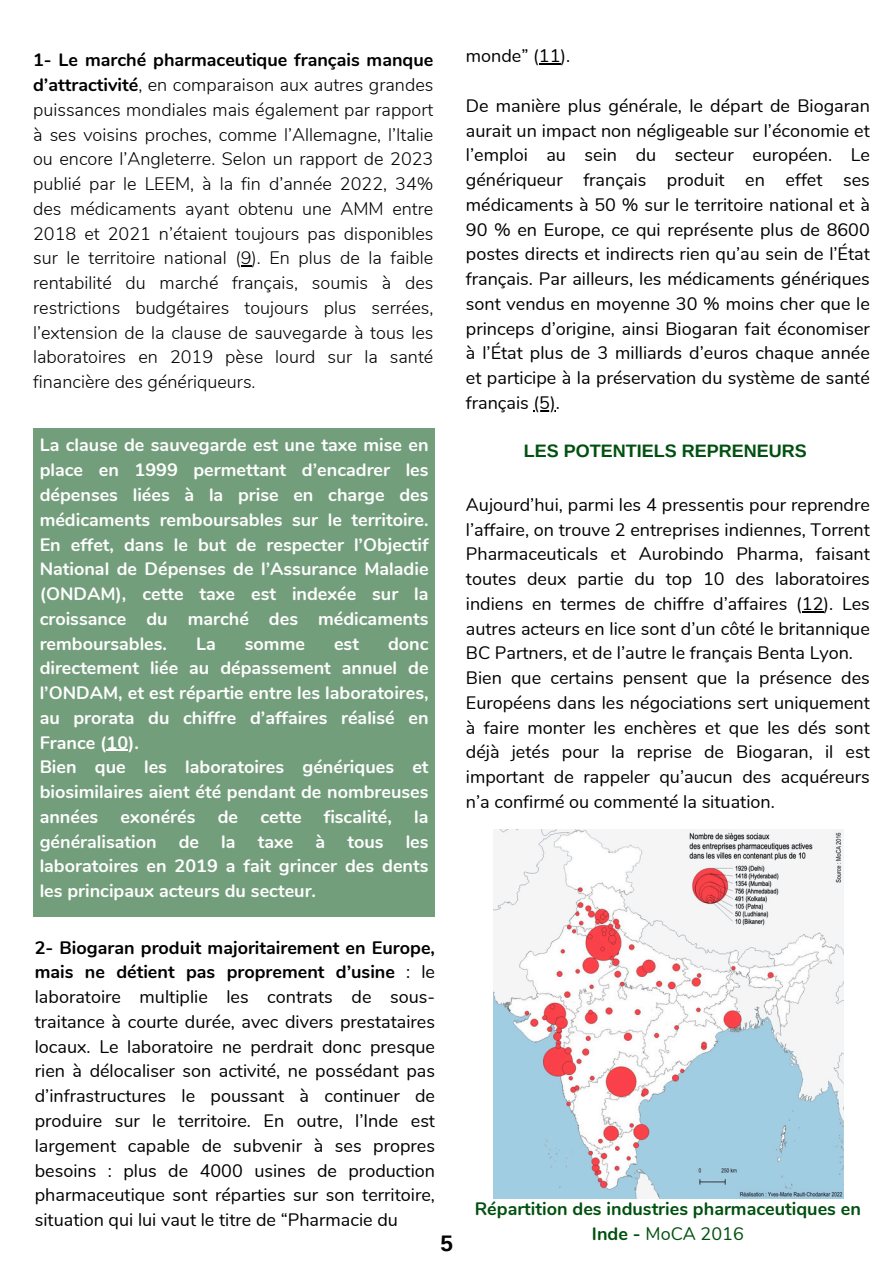
<style>
.page{position:relative;width:894px;height:1264px;background:#fff}
.page>*{position:absolute;margin:0;border:0;box-sizing:border-box;transform-origin:0 0}
.t1{font:700 22.5px "Arimo";color:#030303}
.t2{font:18px/24.8px "Nunito";color:#000;text-align:justify}
.t3{font:700 18px/24.8px "Nunito";color:#fefefe;text-align:justify}
.t4{font:300 18px/24.8px "Nunito";color:#000;text-align:justify}
.t5{font:700 18px/24.8px "Nunito";color:#00500f;text-align:center}
.t6{font:700 18px "Arimo";color:#00500f}
.s1{font-weight:700}
.s2{font-weight:400}
</style>
<div class="page">
<div style="left:33px;top:428px;width:402px;height:488px;background:#739e7b"></div>
<img style="left:493px;top:830px;width:349px;height:367px">
<svg style="left:241px;top:265px;width:10px;height:2px"></svg>
<svg style="left:107px;top:749px;width:21px;height:1px"></svg>
<svg style="left:539px;top:63px;width:21px;height:1px"></svg>
<svg style="left:533px;top:410px;width:22px;height:1px"></svg>
<svg style="left:802px;top:611px;width:21px;height:1px"></svg>
<h2 class="t4" style="left:33px;top:48px;width:401px"><span class="s1">1- Le marché pharmaceutique français manque d’attractivité</span>, en comparaison aux autres grandes puissances mondiales mais également par rapport à ses voisins proches, comme l’Allemagne, l’Italie ou encore l’Angleterre. Selon un rapport de 2023 publié par le LEEM, à la fin d’année 2022, 34% des médicaments ayant obtenu une AMM entre 2018 et 2021 n’étaient toujours pas disponibles sur le territoire national (9). En plus de la faible rentabilité du marché français, soumis à des restrictions budgétaires toujours plus serrées, l’extension de la clause de sauvegarde à tous les laboratoires en 2019 pèse lourd sur la santé financière des génériqueurs.</h2>
<p class="t3" style="left:40px;top:433px;width:390px">La clause de sauvegarde est une taxe mise en place en 1999 permettant d’encadrer les dépenses liées à la prise en charge des médicaments remboursables sur le territoire.<br>En effet, dans le but de respecter l’Objectif National de Dépenses de l’Assurance Maladie (ONDAM), cette taxe est indexée sur la croissance du marché des médicaments remboursables.</p>
<p class="t3" style="left:40px;top:631px;width:390px;text-align:left;text-indent:348px">donc directement liée au dépassement annuel de l’ONDAM, et est répartie entre les laboratoires, au prorata du chiffre d’affaires réalisé en France (10).<br>Bien que les laboratoires génériques et biosimilaires aient été pendant de nombreuses années exonérés de cette fiscalité, la généralisation de la taxe à tous les laboratoires en 2019 a fait grincer des dents les principaux acteurs du secteur.</p>
<p class="t2" style="left:35px;top:935px;width:401px"><span class="s1">2- Biogaran produit majoritairement en Europe, mais ne détient pas proprement d’usine</span> : le laboratoire multiplie les contrats de sous&shy;traitance à courte durée, avec divers prestataires locaux. Le laboratoire ne perdrait donc presque rien à délocaliser son activité, ne possédant pas d’infrastructures le poussant à continuer de produire sur le territoire. En outre, l’Inde est largement capable de subvenir à ses propres besoins : plus de 4000 usines de production pharmaceutique sont réparties sur son territoire, situation qui lui vaut le titre de “Pharmacie du</p>
<p class="t3" style="left:196px;top:631px;width:21px">La</p>
<p class="t3" style="left:245px;top:631px;width:62px">somme</p>
<p class="t3" style="left:334px;top:631px;width:26px">est</p>
<p class="t1" style="left:440px;top:1230px;width:14px">5</p>
<h1 class="t2" style="left:465px;top:44px;width:106px">monde” (11).</h1>
<p class="t2" style="left:465px;top:93px;width:405px">De manière plus générale, le départ de Biogaran aurait un impact non négligeable sur l’économie et l’emploi au sein du secteur européen. Le génériqueur français produit en effet ses médicaments à 50 % sur le territoire national et à 90 % en Europe, ce qui représente plus de 8600 postes directs et indirects rien qu’au sein de l’État français. Par ailleurs, les médicaments génériques sont vendus en moyenne 30 % moins cher que le princeps d’origine, ainsi Biogaran fait économiser à l’État plus de 3 milliards d’euros chaque année et participe à la préservation du système de santé français (5).</p>
<p class="t6" style="left:523px;top:441px;width:284px">LES POTENTIELS REPRENEURS</p>
<p class="t2" style="left:465px;top:492px;width:405px">Aujourd’hui, parmi les 4 pressentis pour reprendre l’affaire, on trouve 2 entreprises indiennes, Torrent Pharmaceuticals et Aurobindo Pharma, faisant toutes deux partie du top 10 des laboratoires indiens en termes de chiffre d’affaires (12). Les autres acteurs en lice sont d’un côté le britannique BC Partners, et de l’autre le français Benta Lyon.</p>
<p class="t2" style="left:465px;top:665px;width:405px">Bien que certains pensent que la présence des Européens dans les négociations sert uniquement à faire monter les enchères et que les dés sont déjà jetés pour la reprise de Biogaran, il est important de rappeler qu’aucun des acquéreurs n’a confirmé ou commenté la situation.</p>
<p class="t5" style="left:474px;top:1196px;width:387px">Répartition des industries pharmaceutiques en<br>Inde - <span class="s2">MoCA 2016</span></p>
</div>
